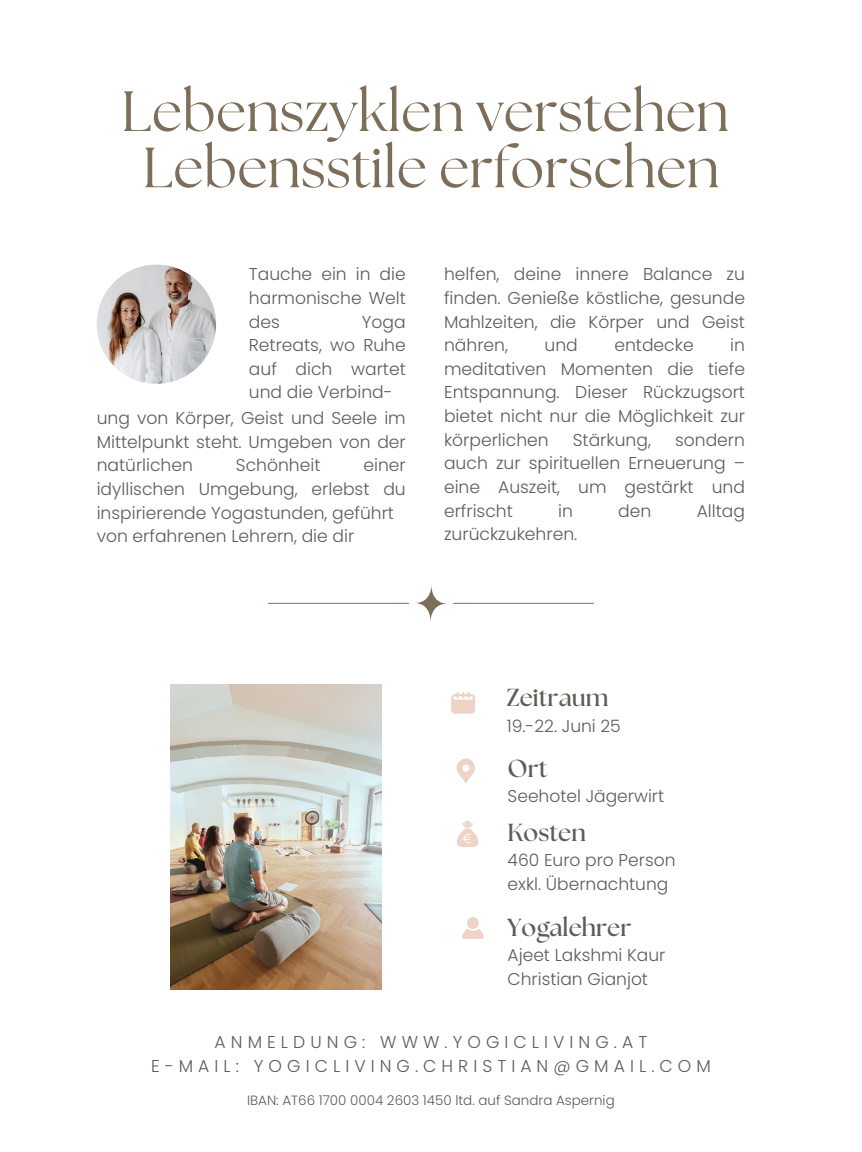
<style>
.page{position:relative;width:862px;height:1152px;background:#fff}
.page>*{position:absolute;margin:0;border:0;box-sizing:border-box;transform-origin:0 0}
.t1{font:56.55px/56.2px "The Seasons";color:#7d6e5a;text-align:center}
.t2{font:700 24.6px "The Seasons";color:#5f5b56}
.t3{font:300 17.17px/23.6px "Poppins";color:#5f5b56;text-align:justify}
.t4{font:300 17.17px/23.6px "Poppins";letter-spacing:.295em;color:#5f5b56;text-align:center}
.t5{font:300 17.02px/23.8px "Poppins";color:#5f5b56}
.t6{font:300 13.42px "Poppins";color:#5f5b56}
</style>
<div class="page">
<svg style="left:414px;top:584px;width:33px;height:38px"></svg>
<hr style="left:268px;top:603px;width:141px;height:1px;background:#7d6e5a">
<hr style="left:453px;top:603px;width:140px;height:1px;background:#7d6e5a">
<svg style="left:456px;top:821px;width:22px;height:26px"></svg>
<img style="left:97px;top:265px;width:119px;height:119px;border-radius:50%">
<svg style="left:462px;top:917px;width:21px;height:22px"></svg>
<svg style="left:456px;top:759px;width:19px;height:25px"></svg>
<img style="left:171px;top:685px;width:210px;height:305px">
<svg style="left:451px;top:692px;width:24px;height:22px"></svg>
<p class="t1" style="left:121px;top:87px;width:609px">Lebenszyklen verstehen<br>Lebensstile erforschen</p>
<h4 class="t3" style="left:249px;top:262px;width:158px">Tauche ein in die harmonische Welt des</h4>
<h4 class="t3" style="left:249px;top:310px;width:158px;text-indent:113px">Yoga Retreats, wo Ruhe auf dich wartet und die Verbind-</h4>
<h4 class="t3" style="left:97px;top:406px;width:310px">ung von Körper, Geist und Seele im Mittelpunkt steht. Umgeben von der natürlichen</h4>
<h4 class="t3" style="left:97px;top:454px;width:310px;text-align:left;text-indent:267px">einer idyllischen Umgebung, erlebst du inspirierende Yogastunden, geführt von erfahrenen Lehrern, die dir</h4>
<h4 class="t3" style="left:236px;top:454px;width:86px">Schönheit</h4>
<h4 class="t3" style="left:444px;top:262px;width:302px">helfen, deine innere Balance zu finden. Genieße köstliche, gesunde Mahlzeiten, die Körper und Geist nähren,</h4>
<h4 class="t3" style="left:444px;top:333px;width:302px;text-indent:286px">in meditativen Momenten die tiefe Entspannung. Dieser Rückzugsort bietet nicht nur die Möglichkeit zur körperlichen</h4>
<h4 class="t3" style="left:544px;top:333px;width:35px">und</h4>
<h4 class="t3" style="left:614px;top:333px;width:81px">entdecke</h4>
<h4 class="t3" style="left:444px;top:428px;width:302px;text-indent:231px">sondern auch zur spirituellen Erneuerung – eine Auszeit, um gestärkt und erfrischt</h4>
<h4 class="t3" style="left:572px;top:428px;width:80px">Stärkung,</h4>
<h4 class="t3" style="left:558px;top:499px;width:16px">in</h4>
<h4 class="t3" style="left:618px;top:499px;width:35px">den</h4>
<h4 class="t3" style="left:696px;top:499px;width:50px">Alltag</h4>
<h4 class="t3" style="left:444px;top:522px;width:135px">zurückzukehren.</h4>
<p class="t2" style="left:506px;top:687px;width:103px">Zeitraum</p>
<p class="t5" style="left:506px;top:714px;width:115px">19.-22. Juni 25</p>
<h4 class="t2" style="left:507px;top:757px;width:42px">Ort</h4>
<h2 class="t5" style="left:507px;top:784px;width:158px">Seehotel Jägerwirt</h2>
<p class="t2" style="left:507px;top:821px;width:80px">Kosten</p>
<p class="t5" style="left:507px;top:848px;width:169px">460 Euro pro Person exkl. Übernachtung</p>
<h4 class="t2" style="left:507px;top:916px;width:125px">Yogalehrer</h4>
<h2 class="t5" style="left:507px;top:943px;width:159px">Ajeet Lakshmi Kaur<br>Christian Gianjot</h2>
<p class="t4" style="left:151px;top:1030px;width:561px">ANMELDUNG: WWW.YOGICLIVING.AT<br>E-MAIL: YOGICLIVING.CHRISTIAN@GMAIL.COM</p>
<h2 class="t6" style="left:247px;top:1091px;width:369px">IBAN: AT66 1700 0004 2603 1450 ltd. auf Sandra Aspernig</h2>
</div>
